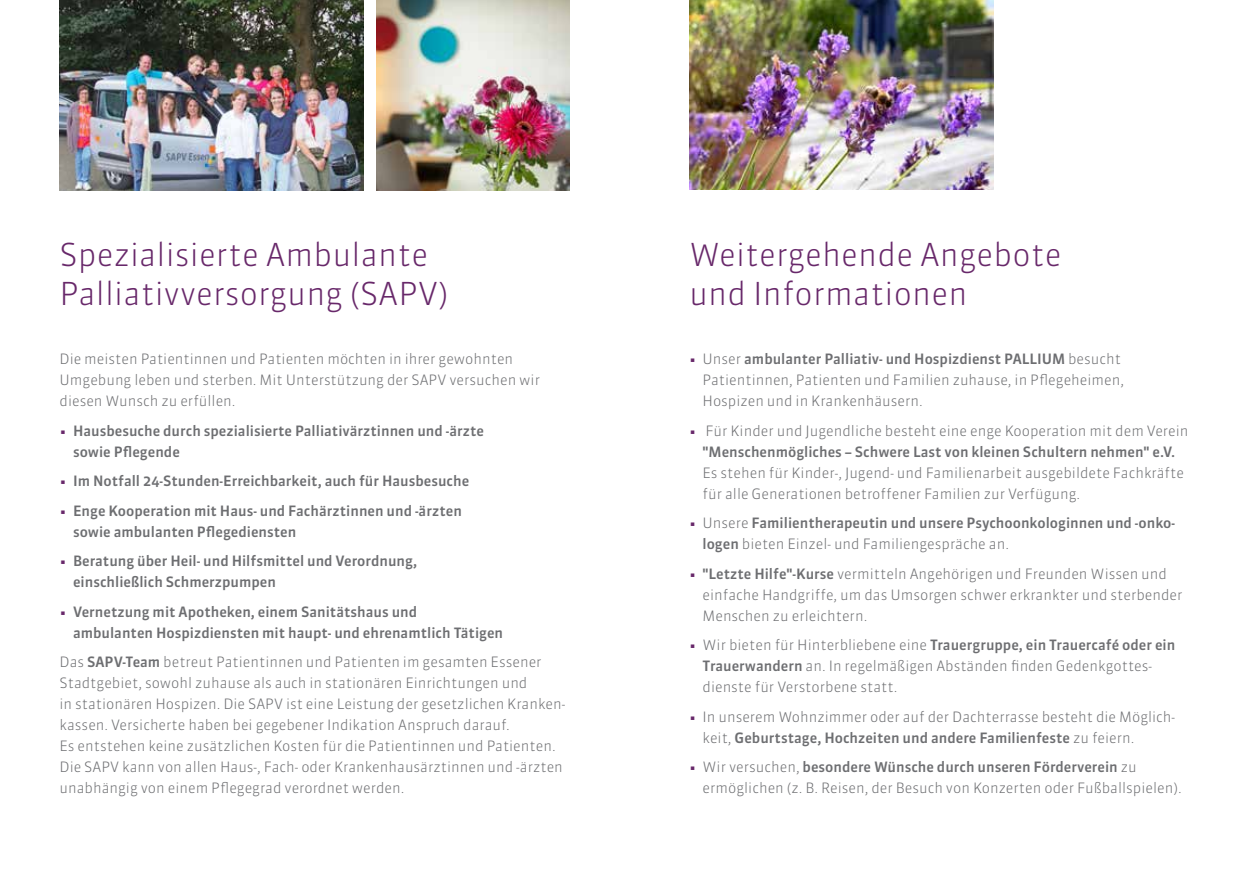
<style>
.page{position:relative;width:1259px;height:893px;background:#fff}
.page>*{position:absolute;margin:0;border:0;box-sizing:border-box;transform-origin:0 0}
.t1{font:300 31.5px/39px "Sanuk OT";letter-spacing:.005em;color:#68286a}
.t2{font:300 14.25px/21px "Sanuk OT";color:#6d6e71}
.t3{font:500 14.25px/21px "Sanuk OT";color:#6d6e71}
.s1{font-weight:300;color:#68286a}
.s2{font-weight:500}
.s3{color:#68286a}
.s4{font-weight:300}
</style>
<div class="page">
<img style="left:376px;top:0;width:194px;height:190px">
<img style="left:689px;top:0;width:304px;height:190px">
<img style="left:60px;top:0;width:304px;height:190px">
<h1 class="t1" style="left:60px;top:235px;width:390px">Spezialisierte Ambulante<br>Palliativversorgung (SAPV)</h1>
<p class="t2" style="left:60px;top:349px;width:482px">Die meisten Patientinnen und Patienten möchten in ihrer gewohnten<br>Umgebung leben und sterben. Mit Unterstützung der SAPV versuchen wir diesen Wunsch zu erfüllen.</p>
<p class="t3" style="left:73px;top:420px;width:412px;text-indent:-13px"><span class="s1">•</span> Hausbesuche durch spezialisierte Palliativärztinnen und -ärzte sowie Pflegende</p>
<p class="t3" style="left:60px;top:471px;width:411px"><span class="s1">•</span> Im Notfall 24-Stunden-Erreichbarkeit, auch für Hausbesuche</p>
<p class="t3" style="left:73px;top:500px;width:390px;text-indent:-13px"><span class="s1">•</span> Enge Kooperation mit Haus- und Fachärztinnen und -ärzten sowie ambulanten Pflegediensten</p>
<p class="t3" style="left:73px;top:551px;width:345px;text-indent:-13px"><span class="s1">•</span> Beratung über Heil- und Hilfsmittel und Verordnung, einschließlich Schmerzpumpen</p>
<p class="t3" style="left:73px;top:601px;width:432px;text-indent:-13px"><span class="s1">•</span> Vernetzung mit Apotheken, einem Sanitätshaus und<br>ambulanten Hospizdiensten mit haupt- und ehrenamtlich Tätigen</p>
<p class="t2" style="left:60px;top:652px;width:507px">Das <span class="s2">SAPV-Team</span> betreut Patientinnen und Patienten im gesamten Essener Stadtgebiet, sowohl zuhause als auch in stationären Einrichtungen und<br>in stationären Hospizen. Die SAPV ist eine Leistung der gesetzlichen Kranken&shy;kassen. Versicherte haben bei gegebener Indikation Anspruch darauf.<br>Es entstehen keine zusätzlichen Kosten für die Patientinnen und Patienten.<br>Die SAPV kann von allen Haus-, Fach- oder Krankenhausärztinnen und -ärzten unabhängig von einem Pflegegrad verordnet werden.</p>
<h1 class="t1" style="left:689px;top:235px;width:374px">Weitergehende Angebote und Informationen</h1>
<p class="t2" style="left:702px;top:349px;width:423px;text-indent:-13px"><span class="s3">•</span> Unser <span class="s2">ambulanter Palliativ- und Hospizdienst PALLIUM</span> besucht<br>Patientinnen, Patienten und Familien zuhause, in Pflegeheimen,<br>Hospizen und in Krankenhäusern.</p>
<p class="t2" style="left:689px;top:420px;width:501px;text-align:center"><span class="s3">•</span> Für Kinder und Jugendliche besteht eine enge Kooperation mit dem Verein <span class="s2">"Menschenmögliches – Schwere Last von kleinen Schultern nehmen" e.V.</span></p>
<p class="t2" style="left:702px;top:462px;width:483px">Es stehen für Kinder-, Jugend- und Familienarbeit ausgebildete Fachkräfte für alle Generationen betroffener Familien zur Verfügung.</p>
<p class="t3" style="left:702px;top:513px;width:474px;text-indent:-13px"><span class="s1">•</span> <span class="s4">Unsere</span> Familientherapeutin und unsere Psychoonkologinnen und -onko&shy;logen <span class="s4">bieten Einzel- und Familiengespräche an.</span></p>
<p class="t2" style="left:702px;top:563px;width:481px;text-indent:-13px"><span class="s3">•</span> <span class="s2">"Letzte Hilfe"-Kurse</span> vermitteln Angehörigen und Freunden Wissen und einfache Handgriffe, um das Umsorgen schwer erkrankter und sterbender<br>Menschen zu erleichtern.</p>
<p class="t2" style="left:702px;top:635px;width:474px;text-indent:-13px"><span class="s3">•</span> Wir bieten für Hinterbliebene eine <span class="s2">Trauergruppe, ein Trauercafé oder ein<br>Trauerwandern</span> an. In regelmäßigen Abständen finden Gedenkgottes&shy;dienste für Verstorbene statt.</p>
<p class="t2" style="left:702px;top:706px;width:474px;text-indent:-13px"><span class="s3">•</span> In unserem Wohnzimmer oder auf der Dachterrasse besteht die Möglich&shy;keit, <span class="s2">Geburtstage, Hochzeiten und andere Familienfeste</span> zu feiern.</p>
<p class="t2" style="left:702px;top:757px;width:481px;text-indent:-13px"><span class="s3">•</span> Wir versuchen, <span class="s2">besondere Wünsche durch unseren Förderverein</span> zu ermöglichen (z. B. Reisen, der Besuch von Konzerten oder Fußballspielen).</p>
</div>
